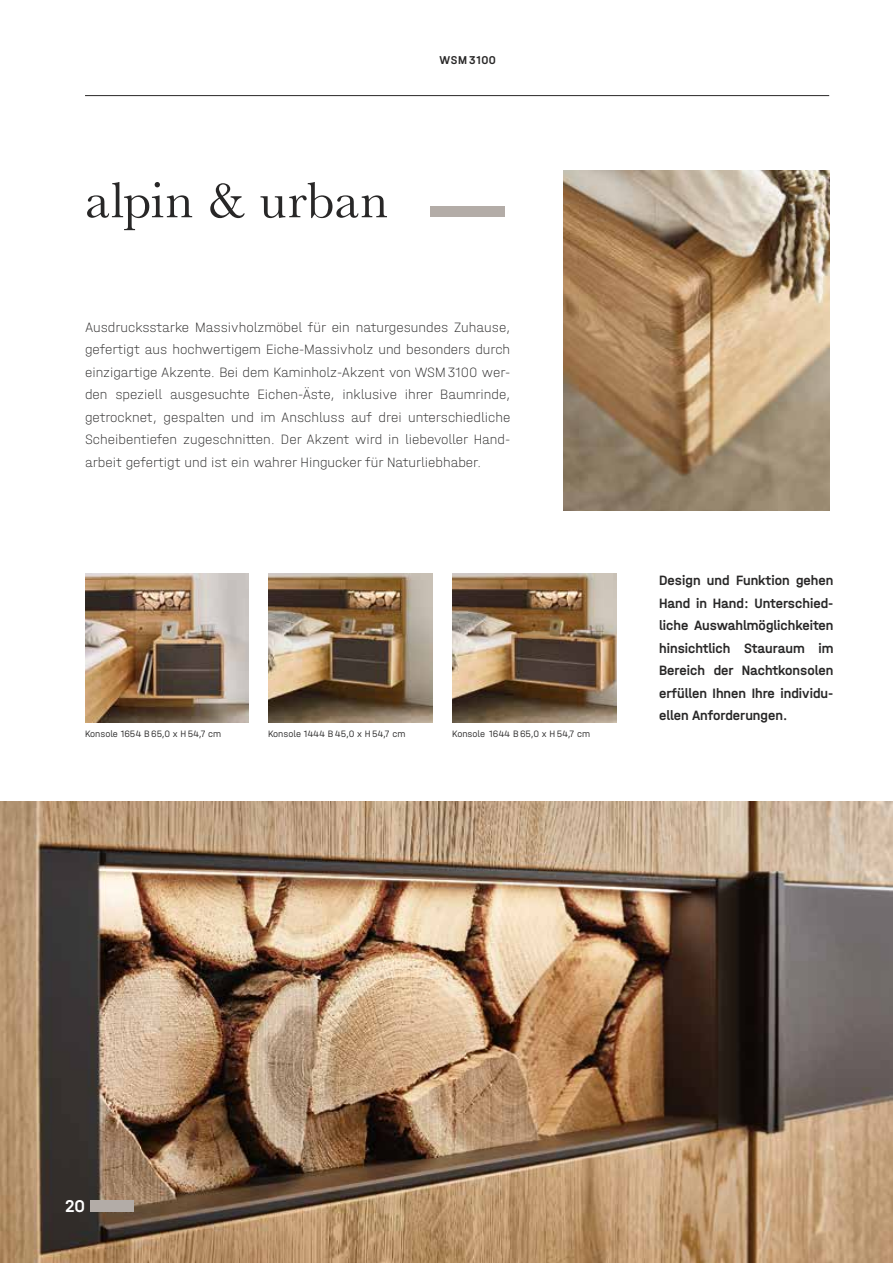
<style>
.page{position:relative;width:893px;height:1263px;background:#fff}
.page>*{position:absolute;margin:0;border:0;box-sizing:border-box;transform-origin:0 0}
.t1{font:52.5px "Baskerville";letter-spacing:.01em;color:#282727}
.t2{font:500 18px "Halvar Mittel";color:#fff}
.t3{font:100 14.25px/22.5px "Halvar Mittel";color:#282727;text-align:justify}
.t4{font:500 14.25px/22.5px "Halvar Mittel";color:#282727;text-align:justify}
.t5{font:500 12px "Halvar Mittel";letter-spacing:.045em;color:#282727}
.t6{font:300 9.75px "Halvar Mittel";color:#282727}
</style>
<div class="page">
<img style="left:563px;top:170px;width:266px;height:340px">
<img style="left:0;top:801px;width:893px;height:462px">
<img style="left:85px;top:573px;width:163px;height:149px">
<img style="left:268px;top:573px;width:164px;height:149px">
<img style="left:452px;top:573px;width:165px;height:149px">
<div style="left:431px;top:207px;width:74px;height:10px;background:#b3aca7"></div>
<div style="left:90px;top:1200px;width:44px;height:12px;background:#b3aca7"></div>
<hr style="left:85px;top:95px;width:744px;height:1px;background:#282727">
<h1 class="t1" style="left:85px;top:167px;width:305px">alpin &amp; urban</h1>
<p class="t5" style="left:439px;top:53px;width:58px">WSM 3100</p>
<p class="t3" style="left:85px;top:316px;width:427px">Ausdrucksstarke Massivholzmöbel für ein naturgesundes Zuhause, gefertigt aus hochwertigem Eiche-Massivholz und besonders durch einzigartige Akzente. Bei dem Kaminholz-Akzent von WSM 3100 wer&shy;den speziell ausgesuchte Eichen-Äste, inklusive ihrer Baumrinde, getrocknet, gespalten und im Anschluss auf drei unterschiedliche Scheibentiefen zugeschnitten. Der Akzent wird in liebevoller Hand&shy;arbeit gefertigt und ist ein wahrer Hingucker für Naturliebhaber.</p>
<p class="t6" style="left:85px;top:728px;width:138px">Konsole 1654 B 65,0 x H 54,7 cm</p>
<p class="t6" style="left:268px;top:728px;width:139px">Konsole 1444 B 45,0 x H 54,7 cm</p>
<p class="t6" style="left:452px;top:728px;width:139px">Konsole 1644 B 65,0 x H 54,7 cm</p>
<p class="t4" style="left:659px;top:569px;width:176px">Design und Funktion gehen Hand in Hand: Unterschied&shy;liche Auswahlmöglichkeiten hinsichtlich Stauraum im Bereich der Nachtkonsolen erfüllen Ihnen Ihre individu&shy;ellen Anforderungen.</p>
<p class="t2" style="left:65px;top:1195px;width:22px">20</p>
</div>
